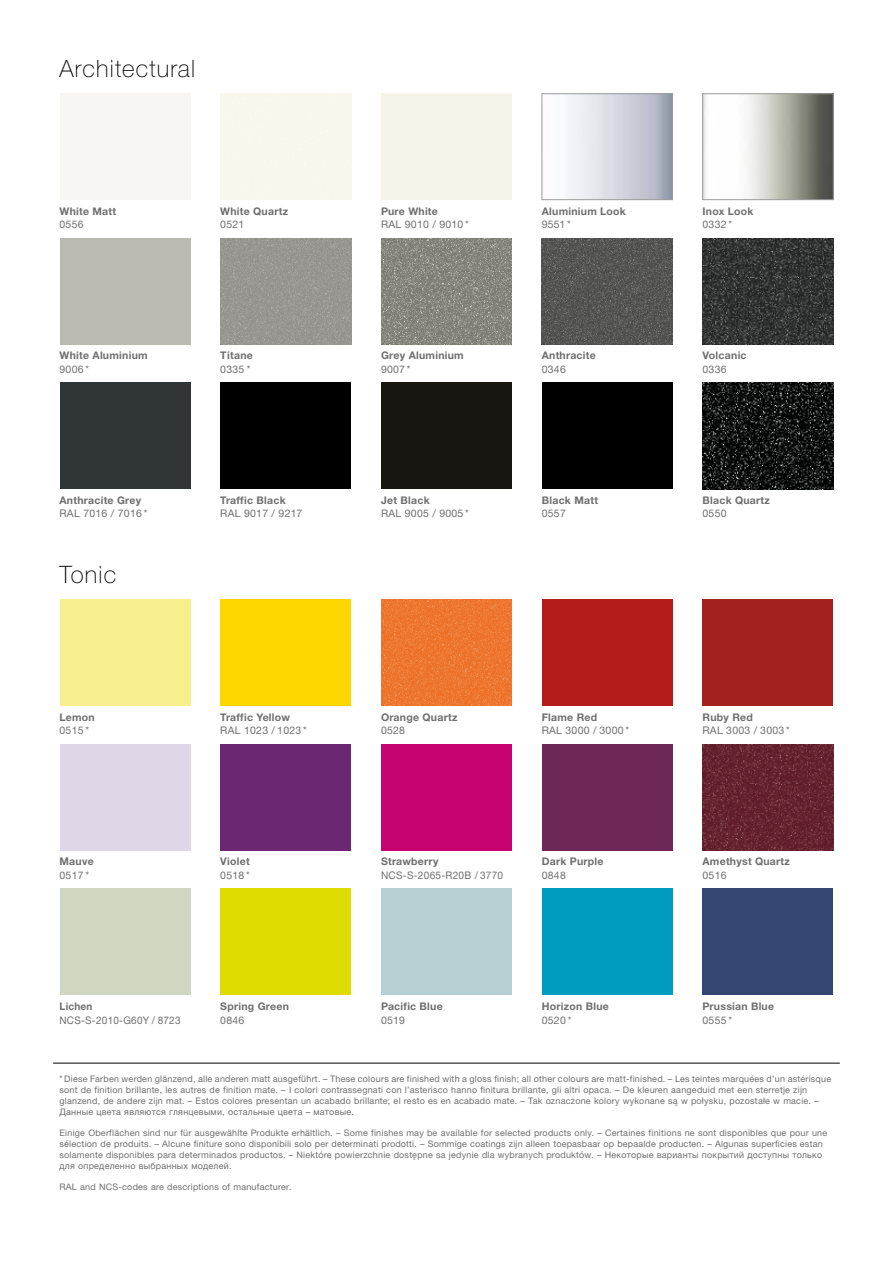
<style>
.page{position:relative;width:893px;height:1263px;background:#fff}
.page>*{position:absolute;margin:0;border:0;box-sizing:border-box;transform-origin:0 0}
.t1{font:100 24px "Helvetica Neue LTW1 G";letter-spacing:.05em;color:#000}
.t2{font:700 10.5px "Helvetica Neue LTW1 G";letter-spacing:.025em;color:#6e6e6e}
.t3{font:10.5px "Helvetica Neuefor Zehnder";letter-spacing:.025em;color:#6e6e6e}
.t4{font:10.5px "Helvetica Neuefor Zehnder";letter-spacing:.025em;color:#6e6e6e;scale:.95 1}
.t5{font:10.5px "Helvetica Neuefor Zehnder";letter-spacing:.025em;color:#6e6e6e;scale:.96 1}
.t6{font:700 10.5px "Helvetica Neue LTW1 G";letter-spacing:.025em;color:#6e6e6e;scale:.95 1}
.t7{font:9px/10.8px "Helvetica Neuefor Zehnder";letter-spacing:.025em;color:#6e6e6e}
</style>
<div class="page">
<div style="left:220px;top:383px;width:131px;height:106px;background:#000"></div>
<div style="left:60px;top:383px;width:130px;height:106px;background:#303637"></div>
<img style="left:220px;top:238px;width:131px;height:106px">
<img style="left:704px;top:96px;width:127px;height:102px">
<div style="left:702px;top:94px;width:131px;height:106px;border:1px solid #9c9c9c"></div>
<div style="left:381px;top:383px;width:131px;height:106px;background:#191611"></div>
<div style="left:542px;top:383px;width:131px;height:106px;background:#000"></div>
<div style="left:542px;top:94px;width:131px;height:106px;border:1px solid #9c9c9c"></div>
<img style="left:702px;top:238px;width:131px;height:106px">
<div style="left:60px;top:238px;width:130px;height:106px;background:#bbbab2"></div>
<div style="left:381px;top:94px;width:131px;height:106px;background:#f6f3eb"></div>
<img style="left:542px;top:238px;width:131px;height:106px">
<img style="left:381px;top:238px;width:131px;height:106px">
<div style="left:60px;top:94px;width:130px;height:106px;background:#f8f6f3"></div>
<div style="left:60px;top:744px;width:130px;height:106px;background:#dfd6e7"></div>
<div style="left:220px;top:600px;width:131px;height:106px;background:#ffd700"></div>
<div style="left:220px;top:889px;width:131px;height:106px;background:#dddb00"></div>
<div style="left:60px;top:600px;width:130px;height:106px;background:#f7ef8e"></div>
<div style="left:60px;top:889px;width:130px;height:106px;background:#cfd6c2"></div>
<div style="left:542px;top:600px;width:131px;height:106px;background:#b41c1c"></div>
<img style="left:381px;top:600px;width:131px;height:106px">
<div style="left:542px;top:744px;width:131px;height:106px;background:#6e2857"></div>
<div style="left:220px;top:744px;width:131px;height:106px;background:#6b2771"></div>
<div style="left:702px;top:600px;width:131px;height:106px;background:#a3221f"></div>
<div style="left:542px;top:889px;width:130px;height:106px;background:#009cbf"></div>
<div style="left:381px;top:744px;width:131px;height:106px;background:#c70372"></div>
<div style="left:702px;top:889px;width:131px;height:106px;background:#344671"></div>
<div style="left:381px;top:889px;width:131px;height:106px;background:#b5cfd3"></div>
<img style="left:702px;top:744px;width:131px;height:106px">
<img style="left:702px;top:383px;width:131px;height:106px">
<hr style="left:53px;top:1063px;width:787px;height:1px;background:#000">
<h1 class="t1" style="left:60px;top:54px;width:137px">Architectural</h1>
<p class="t2" style="left:60px;top:205px;width:58px">White Matt</p>
<p class="t3" style="left:60px;top:218px;width:26px">0556</p>
<p class="t2" style="left:220px;top:205px;width:69px">White Quartz</p>
<p class="t3" style="left:220px;top:218px;width:26px">0521</p>
<p class="t2" style="left:381px;top:205px;width:58px">Pure White</p>
<p class="t3" style="left:381px;top:218px;width:90px">RAL 9010 / 9010 *</p>
<p class="t2" style="left:542px;top:205px;width:86px">Aluminium Look</p>
<p class="t3" style="left:542px;top:218px;width:31px">9551 *</p>
<p class="t2" style="left:702px;top:205px;width:53px">Inox Look</p>
<p class="t3" style="left:702px;top:218px;width:31px">0332 *</p>
<p class="t2" style="left:60px;top:349px;width:90px">White Aluminium</p>
<p class="t3" style="left:60px;top:363px;width:31px">9006 *</p>
<p class="t2" style="left:220px;top:349px;width:34px">Titane</p>
<p class="t3" style="left:220px;top:363px;width:32px">0335 *</p>
<p class="t2" style="left:381px;top:349px;width:84px">Grey Aluminium</p>
<p class="t3" style="left:381px;top:363px;width:31px">9007 *</p>
<p class="t2" style="left:542px;top:349px;width:56px">Anthracite</p>
<p class="t3" style="left:542px;top:363px;width:26px">0346</p>
<p class="t2" style="left:702px;top:349px;width:46px">Volcanic</p>
<p class="t3" style="left:702px;top:363px;width:26px">0336</p>
<p class="t2" style="left:60px;top:494px;width:83px">Anthracite Grey</p>
<p class="t3" style="left:60px;top:507px;width:90px">RAL 7016 / 7016 *</p>
<p class="t2" style="left:220px;top:494px;width:67px">Traffic Black</p>
<p class="t3" style="left:220px;top:507px;width:84px">RAL 9017 / 9217</p>
<p class="t2" style="left:381px;top:494px;width:50px">Jet Black</p>
<p class="t3" style="left:381px;top:507px;width:90px">RAL 9005 / 9005 *</p>
<p class="t2" style="left:542px;top:494px;width:58px">Black Matt</p>
<p class="t3" style="left:542px;top:507px;width:26px">0557</p>
<p class="t2" style="left:702px;top:494px;width:69px">Black Quartz</p>
<p class="t3" style="left:702px;top:507px;width:26px">0550</p>
<h1 class="t1" style="left:60px;top:560px;width:58px">Tonic</h1>
<p class="t2" style="left:60px;top:711px;width:37px">Lemon</p>
<p class="t3" style="left:60px;top:724px;width:31px">0515 *</p>
<p class="t2" style="left:220px;top:711px;width:71px">Traffic Yellow</p>
<p class="t3" style="left:220px;top:724px;width:88px">RAL 1023 / 1023 *</p>
<p class="t2" style="left:381px;top:711px;width:78px">Orange Quartz</p>
<p class="t3" style="left:381px;top:724px;width:26px">0528</p>
<p class="t2" style="left:542px;top:711px;width:57px">Flame Red</p>
<p class="t3" style="left:542px;top:724px;width:89px">RAL 3000 / 3000 *</p>
<p class="t2" style="left:702px;top:711px;width:52px">Ruby Red</p>
<p class="t3" style="left:702px;top:724px;width:89px">RAL 3003 / 3003 *</p>
<p class="t2" style="left:60px;top:855px;width:36px">Mauve</p>
<p class="t3" style="left:60px;top:869px;width:31px">0517 *</p>
<p class="t2" style="left:220px;top:855px;width:31px">Violet</p>
<p class="t3" style="left:220px;top:869px;width:31px">0518 *</p>
<p class="t2" style="left:381px;top:855px;width:59px">Strawberry</p>
<p class="t5" style="left:381px;top:869px;width:129px">NCS-S-2065-R20B / 3770</p>
<p class="t2" style="left:542px;top:855px;width:63px">Dark Purple</p>
<p class="t3" style="left:542px;top:869px;width:26px">0848</p>
<p class="t2" style="left:702px;top:855px;width:89px">Amethyst Quartz</p>
<p class="t3" style="left:702px;top:869px;width:26px">0516</p>
<p class="t6" style="left:60px;top:1000px;width:36px">Lichen</p>
<p class="t4" style="left:60px;top:1013px;width:129px">NCS-S-2010-G60Y / 8723</p>
<p class="t2" style="left:220px;top:1000px;width:70px">Spring Green</p>
<p class="t3" style="left:220px;top:1013px;width:26px">0846</p>
<p class="t2" style="left:381px;top:1000px;width:63px">Pacific Blue</p>
<p class="t3" style="left:381px;top:1013px;width:26px">0519</p>
<p class="t2" style="left:542px;top:1000px;width:69px">Horizon Blue</p>
<p class="t3" style="left:542px;top:1013px;width:31px">0520 *</p>
<p class="t2" style="left:702px;top:1000px;width:73px">Prussian Blue</p>
<p class="t3" style="left:702px;top:1013px;width:31px">0555 *</p>
<p class="t7" style="left:60px;top:1074px;width:773px">* Diese Farben werden glänzend, alle anderen matt ausgeführt. – These colours are finished with a gloss finish; all other colours are matt-finished. – Les teintes marquées d’un astérisque sont de finition brillante, les autres de finition mate. – I colori contrassegnati con l’asterisco hanno finitura brillante, gli altri opaca. – De kleuren aangeduid met een sterretje zijn glanzend, de andere zijn mat. – Estos colores presentan un acabado brillante; el resto es en acabado mate. – Tak oznaczone kolory wykonane są w połysku, pozostałe w macie. – Данные цвета являются глянцевыми, остальные цвета – матовые.</p>
<p class="t7" style="left:60px;top:1128px;width:769px">Einige Oberflächen sind nur für ausgewählte Produkte erhältlich. – Some finishes may be available for selected products only. – Certaines finitions ne sont disponibles que pour une sélection de produits. – Alcune finiture sono disponibili solo per determinati prodotti. – Sommige coatings zijn alleen toepasbaar op bepaalde producten. – Algunas superficies estan solamente disponibles para determinados productos. – Niektóre powierzchnie dostępne sa jedynie dla wybranych produktów. – Некоторые варианты покрытий доступны только для определенно выбранных моделей.</p>
<p class="t7" style="left:60px;top:1182px;width:234px">RAL and NCS-codes are descriptions of manufacturer.</p>
</div>
